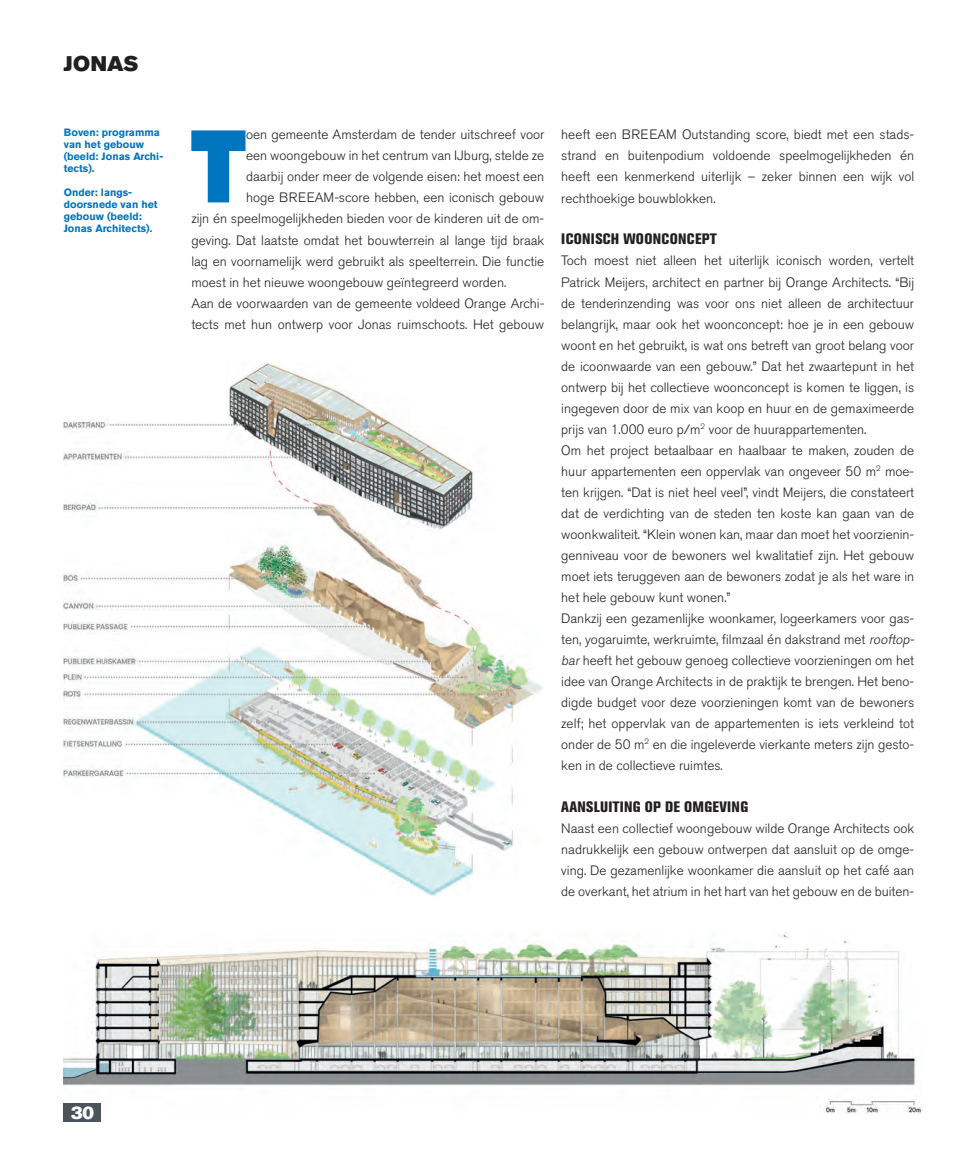
<style>
.page{position:relative;width:978px;height:1149px;background:#fff}
.page>*{position:absolute;margin:0;border:0;box-sizing:border-box;transform-origin:0 0}
.t1{font:108px "Bauhaus 93";color:#0075bf}
.t2{font:21px "Akzidenz Grotesk BE Super";letter-spacing:.015em;color:#231f20}
.t3{font:18px "Akzidenz Grotesk BE Super";color:#fff}
.t4{font:800 condensed 15px "Akzidenz Grotesk BE";letter-spacing:.02em;color:#231f20}
.t5{font:300 13.5px/21px "Akzidenz Grotesk BE";color:#231f20;text-align:justify}
.t6{font:700 10.5px/12px "Akzidenz Grotesk BE";color:#0075bf}
.s1{font-style:italic}
</style>
<div class="page">
<img style="left:64px;top:932px;width:858px;height:181px">
<div style="left:64px;top:1102px;width:37px;height:18px;background:#4b545a"></div>
<img style="left:64px;top:363px;width:479px;height:532px">
<h2 class="t2" style="left:64px;top:51px;width:76px">JONAS</h2>
<p class="t6" style="left:64px;top:126px;width:101px">Boven: programma van het gebouw (beeld: Jonas Archi&shy;tects).</p>
<p class="t6" style="left:64px;top:186px;width:95px">Onder: langs&shy;doorsnede van het gebouw (beeld:<br>Jonas Architects).</p>
<h1 class="t1" style="left:191px;top:105px;width:57px">T</h1>
<p class="t5" style="left:246px;top:124px;width:300px">oen gemeente Amsterdam de tender uitschreef voor</p>
<p class="t5" style="left:246px;top:145px;width:300px">een woongebouw in het centrum van IJburg, stelde ze</p>
<p class="t5" style="left:246px;top:166px;width:300px">daarbij onder meer de volgende eisen: het moest een</p>
<p class="t5" style="left:246px;top:187px;width:300px">hoge BREEAM-score hebben, een iconisch gebouw</p>
<p class="t5" style="left:191px;top:208px;width:354px">zijn én speelmogelijkheden bieden voor de kinderen uit de om-</p>
<p class="t5" style="left:191px;top:229px;width:354px">geving. Dat laatste omdat het bouwterrein al lange tijd braak</p>
<p class="t5" style="left:191px;top:250px;width:354px">lag en voornamelijk werd gebruikt als speelterrein. Die functie</p>
<p class="t5" style="left:191px;top:271px;width:316px">moest in het nieuwe woongebouw geïntegreerd worden.</p>
<p class="t5" style="left:191px;top:292px;width:354px">Aan de voorwaarden van de gemeente voldeed Orange Archi-</p>
<p class="t5" style="left:191px;top:313px;width:354px">tects met hun ontwerp voor Jonas ruimschoots. Het gebouw</p>
<p class="t5" style="left:561px;top:124px;width:354px">heeft een BREEAM Outstanding score, biedt met een stads&shy;strand en buitenpodium voldoende speelmogelijkheden én heeft een kenmerkend uiterlijk – zeker binnen een wijk vol rechthoekige bouwblokken.</p>
<p class="t4" style="left:561px;top:230px;width:157px">ICONISCH WOONCONCEPT</p>
<p class="t5" style="left:561px;top:250px;width:357px;text-align:left">Toch moest niet alleen het uiterlijk iconisch worden, vertelt Patrick Meijers, architect en partner bij Orange Architects. “Bij de tenderinzending was voor ons niet alleen de architectuur belangrijk, maar ook het woonconcept: hoe je in een gebouw woont en het gebruikt, is wat ons betreft van groot belang voor de icoonwaarde van een gebouw.” Dat het zwaartepunt in het ontwerp bij het collectieve woonconcept is komen te liggen, is ingegeven door de mix van koop en huur en de gemaximeerde prijs van 1.000 euro p/m<sup>2</sup> voor de huurappartementen.<br>Om het project betaalbaar en haalbaar te maken, zouden de huur appartementen een oppervlak van ongeveer 50 m<sup>2</sup> moe&shy;ten krijgen. “Dat is niet heel veel”, vindt Meijers, die constateert dat de verdichting van de steden ten koste kan gaan van de woonkwaliteit. “Klein wonen kan, maar dan moet het voorzienin&shy;genniveau voor de bewoners wel kwalitatief zijn. Het gebouw moet iets teruggeven aan de bewoners zodat je als het ware in het hele gebouw kunt wonen.”<br>Dankzij een gezamenlijke woonkamer, logeerkamers voor gas&shy;ten, yogaruimte, werkruimte, filmzaal én dakstrand met <span class="s1">rooftop&shy;bar</span>heeft het gebouw genoeg collectieve voorzieningen om het idee van Orange Architects in de praktijk te brengen. Het beno&shy;digde budget voor deze voorzieningen komt van de bewoners zelf; het oppervlak van de appartementen is iets verkleind tot onder de 50 m<sup>2</sup> en die ingeleverde vierkante meters zijn gesto&shy;ken in de collectieve ruimtes.</p>
<p class="t4" style="left:561px;top:797px;width:188px">AANSLUITING OP DE OMGEVING</p>
<p class="t5" style="left:561px;top:817px;width:354px">Naast een collectief woongebouw wilde Orange Architects ook nadrukkelijk een gebouw ontwerpen dat aansluit op de omge&shy;ving. De gezamenlijke woonkamer die aansluit op het café aan de overkant, het atrium in het hart van het gebouw en de buiten-</p>
<h3 class="t3" style="left:71px;top:1101px;width:24px">30</h3>
</div>
